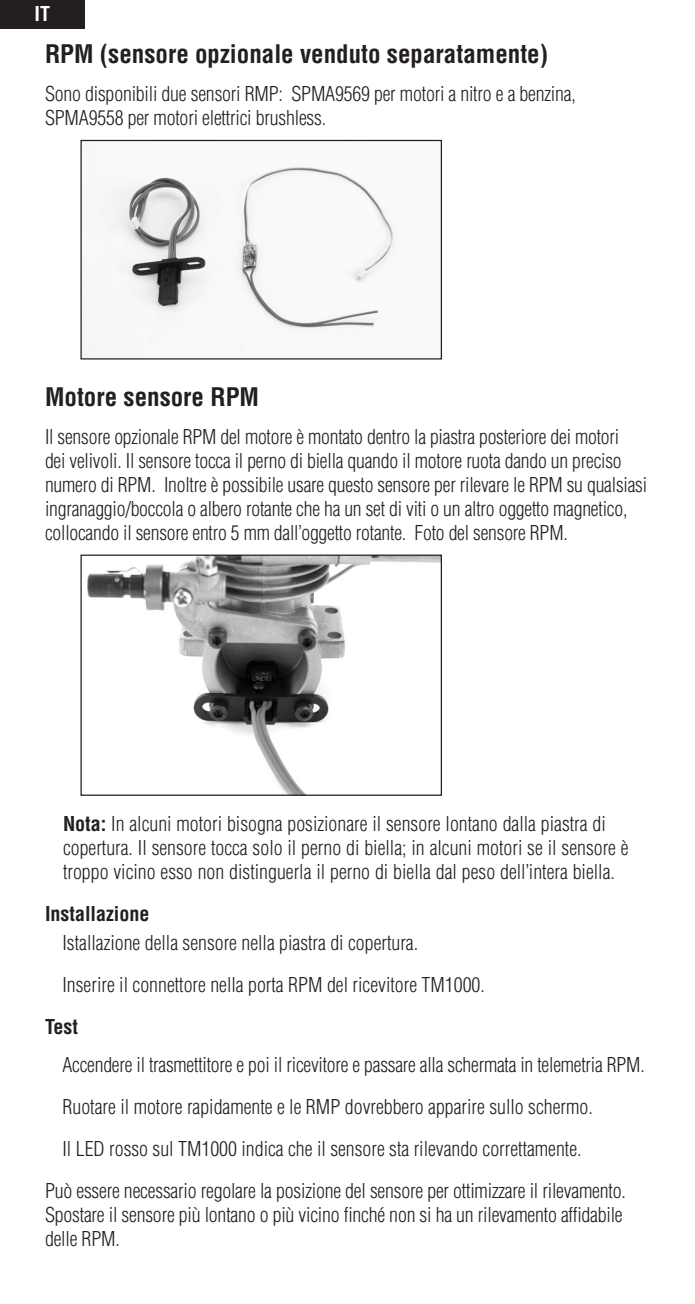
<style>
.page{position:relative;width:695px;height:1304px;background:#fff}
.page>*{position:absolute;margin:0;border:0;box-sizing:border-box;transform-origin:0 0}
.Warranty_Header{font:700 condensed 25px "Helvetica LT Std";color:#231f20}
.body{font:300 condensed 20px/24px "Helvetica LT Std";letter-spacing:-.01em;color:#231f20}
.Warranty_Header-2{font:700 condensed 20px "Helvetica LT Std";color:#231f20}
.t1{font:700 condensed 20px "Helvetica LT Std";color:#fff}
.s1{font-weight:700}
</style>
<div class="page">
<div style="left:0;top:0;width:85px;height:28px;background:#231f20"></div>
<img style="left:82px;top:167px;width:313px;height:190px">
<div style="left:80px;top:140px;width:362px;height:220px;border:1px solid #231f20"></div>
<img style="left:87px;top:557px;width:353px;height:237px">
<div style="left:80px;top:555px;width:362px;height:241px;border:1px solid #231f20"></div>
<p class="t1" style="left:35px;top:2px;width:17px">IT</p>
<p class="Warranty_Header" style="left:45px;top:38px;width:504px">RPM (sensore opzionale venduto separatamente)</p>
<p class="body" style="left:45px;top:82px;width:532px">Sono disponibili due sensori RMP: SPMA9569 per motori a nitro e a benzina,<br>SPMA9558 per motori elettrici brushless.</p>
<p class="Warranty_Header" style="left:45px;top:381px;width:215px">Motore sensore RPM</p>
<p class="body" style="left:45px;top:424px;width:603px">Il sensore opzionale RPM del motore è montato dentro la piastra posteriore dei motori<br>dei velivoli. Il sensore tocca il perno di biella quando il motore ruota dando un preciso numero di RPM. Inoltre è possibile usare questo sensore per rilevare le RPM su qualsiasi ingranaggio/boccola o albero rotante che ha un set di viti o un altro oggetto magnetico, collocando il sensore entro 5 mm dall’oggetto rotante. Foto del sensore RPM.</p>
<p class="body" style="left:63px;top:812px;width:567px"><span class="s1">Nota:</span> In alcuni motori bisogna posizionare il sensore lontano dalla piastra di copertura. Il sensore tocca solo il perno di biella; in alcuni motori se il sensore è troppo vicino esso non distinguerla il perno di biella dal peso dell’intera biella.</p>
<p class="Warranty_Header-2" style="left:45px;top:901px;width:106px">Installazione</p>
<p class="body" style="left:62px;top:930px;width:357px">Istallazione della sensore nella piastra di copertura.</p>
<p class="body" style="left:62px;top:972px;width:424px">Inserire il connettore nella porta RPM del ricevitore TM1000.</p>
<p class="Warranty_Header-2" style="left:45px;top:1014px;width:34px">Test</p>
<p class="body" style="left:62px;top:1052px;width:583px">Accendere il trasmettitore e poi il ricevitore e passare alla schermata in telemetria RPM.</p>
<p class="body" style="left:62px;top:1094px;width:531px">Ruotare il motore rapidamente e le RMP dovrebbero apparire sullo schermo.</p>
<p class="body" style="left:62px;top:1136px;width:520px">Il LED rosso sul TM1000 indica che il sensore sta rilevando correttamente.</p>
<p class="body" style="left:45px;top:1178px;width:582px">Può essere necessario regolare la posizione del sensore per ottimizzare il rilevamento.<br>Spostare il sensore più lontano o più vicino finché non si ha un rilevamento affidabile delle RPM.</p>
</div>
